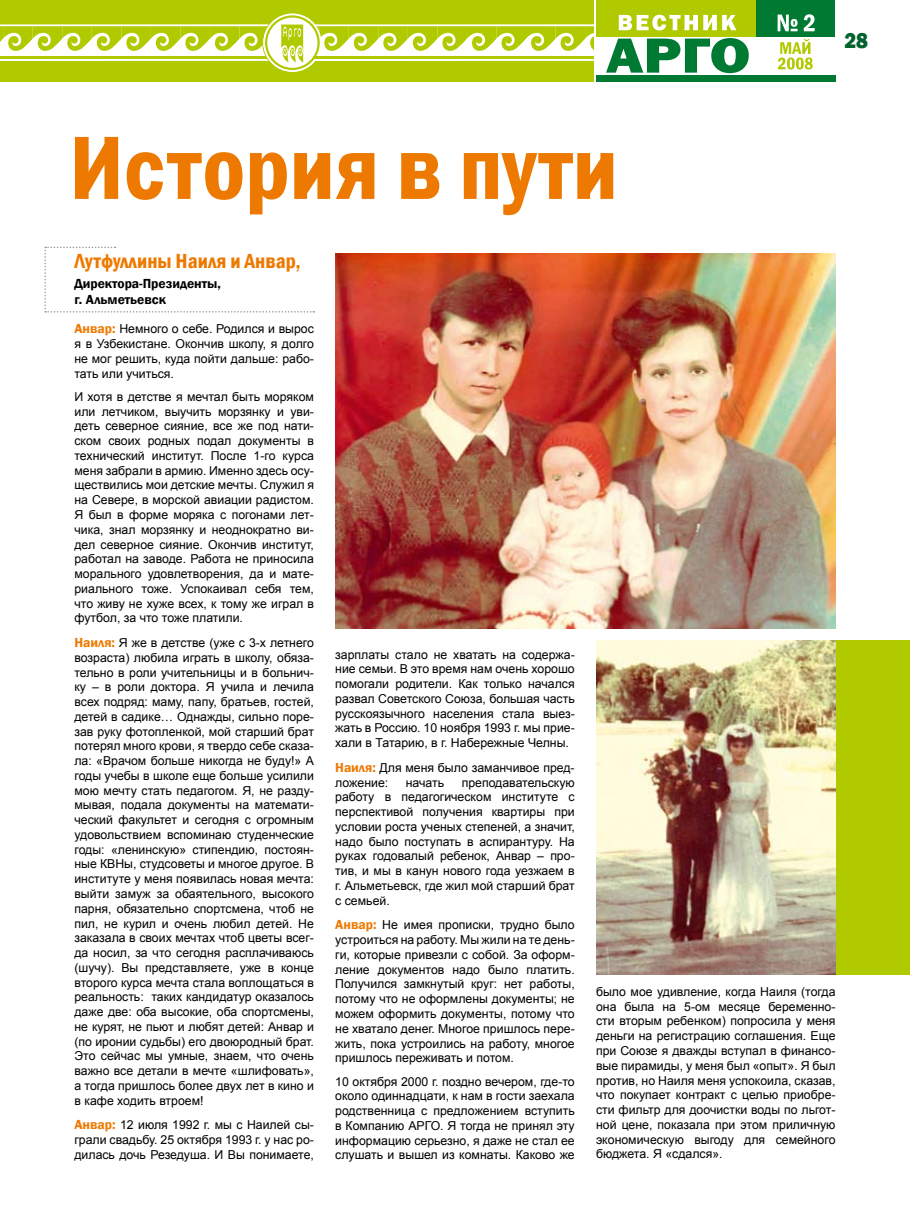
<style>
.page{position:relative;width:910px;height:1212px;background:#fff}
.page>*{position:absolute;margin:0;border:0;box-sizing:border-box;transform-origin:0 0}
.t1{font:600 condensed 93px "Franklin Gothic";color:#ee7900}
.t2{font:800 22.5px "Franklin Gothic";color:#00632e;scale:.9 1}
.t3{font:600 condensed 21px "Franklin Gothic";color:#ee7900}
.t4{font:600 13.5px/16.2px "Franklin Gothic";color:#000}
.t5{font:12.3px/14.7px "Arial";color:#000;text-align:justify}
.s1{font-family:"Franklin Gothic";font-weight:600;font-size:13.5px;color:#ee7900}
</style>
<div class="page">
<div style="left:0;top:0;width:605px;height:82px;background:#b1ca00"></div>
<div style="left:594px;top:0;width:241px;height:82px;background:#fff"></div>
<div style="left:755px;top:0;width:80px;height:36px;background:#007a33"></div>
<svg style="left:778px;top:39px;width:35px;height:31px"></svg>
<div style="left:596px;top:0;width:159px;height:36px;background:#b1ca00"></div>
<div style="left:596px;top:75px;width:239px;height:7px;background:#007a33"></div>
<svg style="left:778px;top:14px;width:37px;height:17px"></svg>
<svg style="left:0;top:13px;width:749px;height:61px"></svg>
<div style="left:801px;top:640px;width:109px;height:334px;background:#b1ca00"></div>
<img style="left:335px;top:253px;width:501px;height:376px">
<img style="left:596px;top:640px;width:240px;height:334px">
<svg style="left:44px;top:247px;width:270px;height:66px"></svg>
<h2 class="t2" style="left:844px;top:26px;width:28px">28</h2>
<h1 class="t1" style="left:69px;top:106px;width:550px">История в пути</h1>
<h3 class="t3" style="left:74px;top:247px;width:228px">Лутфуллины Наиля и Анвар,</h3>
<p class="t4" style="left:74px;top:276px;width:148px">Директора-Президенты, г. Альметьевск</p>
<p class="t5" style="left:74px;top:322px;width:241px"><span class="s1">Анвар:</span> Немного о себе. Родился и вырос я в Узбекистане. Окончив школу, я долго не мог решить, куда пойти дальше: рабо&shy;тать или учиться.</p>
<p class="t5" style="left:74px;top:389px;width:241px">И хотя в детстве я мечтал быть моряком или летчиком, выучить морзянку и уви&shy;деть северное сияние, все же под нати&shy;ском своих родных подал документы в технический институт. После 1-го курса меня забрали в армию. Именно здесь осу&shy;ществились мои детские мечты. Служил я на Севере, в морской авиации радистом.<br>Я был в форме моряка с погонами лет&shy;чика, знал морзянку и неоднократно ви&shy;дел северное сияние. Окончив институт, работал на заводе. Работа не приносила морального удовлетворения, да и мате&shy;риального тоже. Успокаивал себя тем, что живу не хуже всех, к тому же играл в футбол, за что тоже платили.</p>
<p class="t5" style="left:74px;top:635px;width:241px"><span class="s1">Наиля:</span> Я же в детстве (уже с 3-х летнего возраста) любила играть в школу, обяза&shy;тельно в роли учительницы и в больнич&shy;ку – в роли доктора. Я учила и лечила всех подряд: маму, папу, братьев, гостей, детей в садике… Однажды, сильно поре&shy;зав руку фотопленкой, мой старший брат потерял много крови, я твердо себе сказа&shy;ла: «Врачом больше никогда не буду!» А годы учебы в школе еще больше усилили мою мечту стать педагогом. Я, не разду&shy;мывая, подала документы на математи&shy;ческий факультет и сегодня с огромным удовольствием вспоминаю студенческие годы: «ленинскую» стипендию, постоян&shy;ные КВНы, студсоветы и многое другое. В институте у меня появилась новая мечта: выйти замуж за обаятельного, высокого парня, обязательно спортсмена, чтоб не пил, не курил и очень любил детей. Не заказала в своих мечтах чтоб цветы всег&shy;да носил, за что сегодня расплачиваюсь (шучу). Вы представляете, уже в конце второго курса мечта стала воплощаться в реальность: таких кандидатур оказалось даже две: оба высокие, оба спортсмены, не курят, не пьют и любят детей: Анвар и (по иронии судьбы) его двоюродный брат.<br>Это сейчас мы умные, знаем, что очень важно все детали в мечте «шлифовать», а тогда пришлось более двух лет в кино и в кафе ходить втроем!</p>
<p class="t5" style="left:74px;top:1118px;width:241px"><span class="s1">Анвар:</span> 12 июля 1992 г. мы с Наилей сы&shy;грали свадьбу. 25 октября 1993 г. у нас ро&shy;дилась дочь Резедуша. И Вы понимаете,</p>
<p class="t5" style="left:335px;top:647px;width:241px">зарплаты стало не хватать на содержа&shy;ние семьи. В это время нам очень хорошо помогали родители. Как только начался развал Советского Союза, большая часть русскоязычного населения стала выез&shy;жать в Россию. 10 ноября 1993 г. мы прие&shy;хали в Татарию, в г. Набережные Челны.</p>
<p class="t5" style="left:335px;top:760px;width:241px"><span class="s1">Наиля:</span> Для меня было заманчивое пред&shy;ложение:</p>
<p class="t5" style="left:335px;top:775px;width:241px;text-indent:126px">преподавательскую работу в педагогическом институте с перспективой получения квартиры при условии роста ученых степеней, а значит, надо было поступать в аспирантуру. На руках годовалый ребенок, Анвар – про&shy;тив, и мы в канун нового года уезжаем в г. Альметьевск, где жил мой старший брат с семьей.</p>
<p class="t5" style="left:335px;top:918px;width:241px"><span class="s1">Анвар:</span> Не имея прописки, трудно было устроиться на работу. Мы жили на те день&shy;ги, которые привезли с собой. За оформ&shy;ление документов надо было платить.<br>Получился замкнутый круг: нет работы, потому что не оформлены документы; не можем оформить документы, потому что не хватало денег. Многое пришлось пере&shy;жить, пока устроились на работу, многое пришлось переживать и потом.</p>
<p class="t5" style="left:335px;top:1074px;width:241px">10 октября 2000 г. поздно вечером, где-то около одиннадцати, к нам в гости заехала родственница с предложением вступить в Компанию АРГО. Я тогда не принял эту информацию серьезно, я даже не стал ее слушать и вышел из комнаты. Каково же</p>
<p class="t5" style="left:406px;top:775px;width:40px">начать</p>
<p class="t5" style="left:596px;top:984px;width:241px">было мое удивление, когда Наиля (тогда она была на 5-ом месяце беременно&shy;сти вторым ребенком) попросила у меня деньги на регистрацию соглашения. Еще при Союзе я дважды вступал в финансо&shy;вые пирамиды, у меня был «опыт». Я был против, но Наиля меня успокоила, сказав, что покупает контракт с целью приобре&shy;сти фильтр для доочистки воды по льгот&shy;ной цене, показала при этом приличную экономическую выгоду для семейного бюджета. Я «сдался».</p>
</div>
